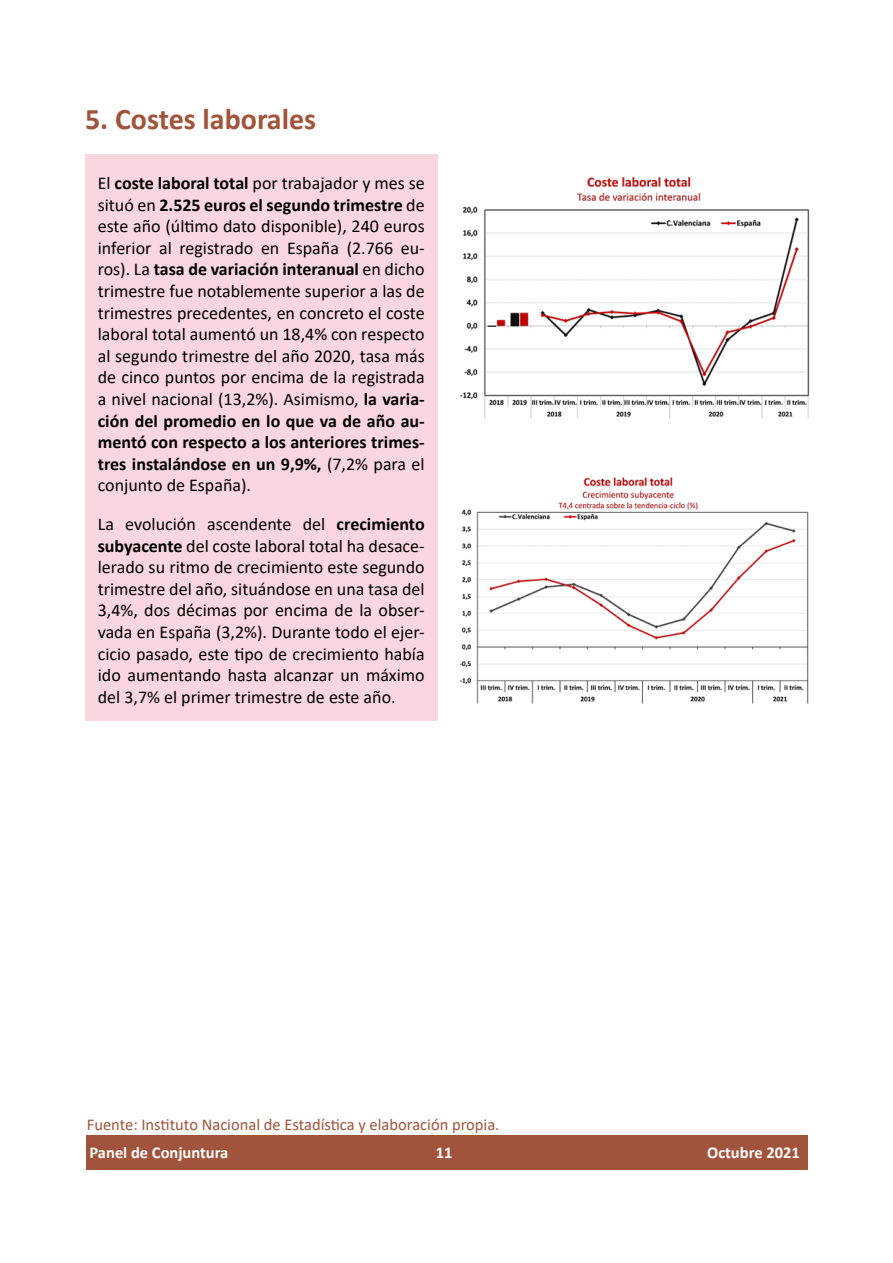
<style>
.page{position:relative;width:893px;height:1263px;background:#fff}
.page>*{position:absolute;margin:0;border:0;box-sizing:border-box;transform-origin:0 0}
.Título_1{font:700 30px "Calibri";color:#a1543b}
.Text{font:18px/21.6px "Calibri";color:#000;text-align:justify}
.Nota_al_peu{font:16.5px "Calibri";color:#a1543b}
.t1{font:700 16.5px "Calibri";color:#fff}
.s1{font-weight:700}
</style>
<div class="page">
<div style="left:86px;top:1135px;width:721px;height:34px;background:#a1543b"></div>
<img style="left:460px;top:177px;width:350px;height:242px">
<div style="left:85px;top:154px;width:352px;height:567px;background:#fad7de"></div>
<img style="left:459px;top:477px;width:350px;height:227px">
<p class="Título_1" style="left:85px;top:98px;width:233px">5. Costes laborales</p>
<p class="Text" style="left:98px;top:172px;width:328px">El <span class="s1">coste laboral total</span> por trabajador y mes se situó en <span class="s1">2.525 euros el segundo trimestre</span> de este año (último dato disponible), 240 euros inferior al registrado en España (2.766 eu&shy;ros). La <span class="s1">tasa de variación interanual</span> en dicho trimestre fue notablemente superior a las de trimestres precedentes, en concreto el coste laboral total aumentó un 18,4% con respecto al segundo trimestre del año 2020, tasa más de cinco puntos por encima de la registrada a nivel nacional (13,2%). Asimismo, <span class="s1">la varia&shy;ción del promedio en lo que va de año au&shy;mentó con respecto a los anteriores trimes&shy;tres instalándose en un 9,9%,</span> (7,2% para el conjunto de España).</p>
<p class="Text" style="left:98px;top:513px;width:328px">La evolución ascendente del <span class="s1">crecimiento subyacente</span> del coste laboral total ha desace&shy;lerado su ritmo de crecimiento este segundo trimestre del año, situándose en una tasa del 3,4%, dos décimas por encima de la obser&shy;vada en España (3,2%). Durante todo el ejer&shy;cicio pasado, este tipo de crecimiento había ido aumentando hasta alcanzar un máximo del 3,7% el primer trimestre de este año.</p>
<p class="Nota_al_peu" style="left:87px;top:1113px;width:414px">Fuente: Instituto Nacional de Estadística y elaboración propia.</p>
<p class="t1" style="left:90px;top:1141px;width:140px">Panel de Conjuntura</p>
<p class="t1" style="left:436px;top:1141px;width:18px">11</p>
<p class="t1" style="left:707px;top:1141px;width:94px">Octubre 2021</p>
</div>
